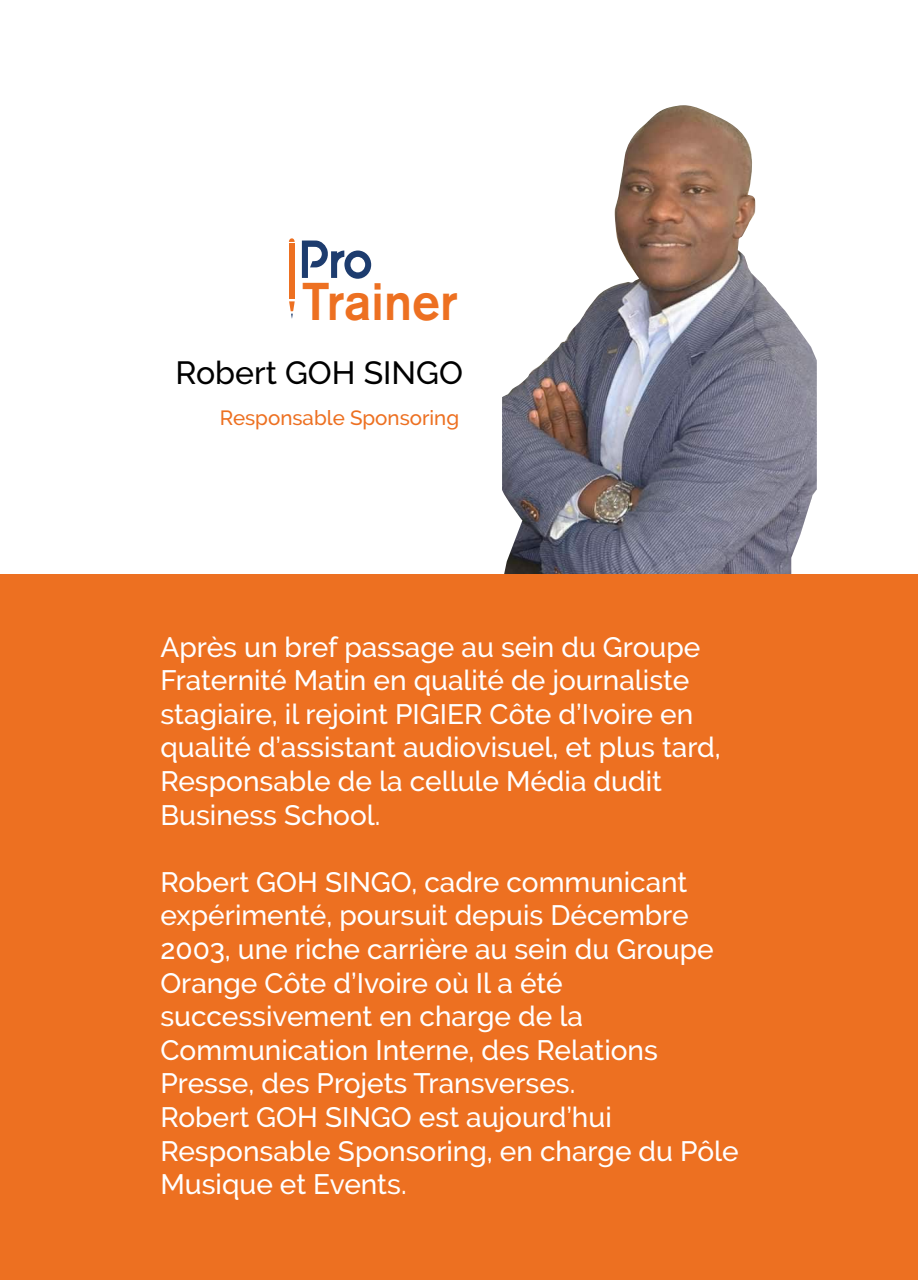
<style>
.page{position:relative;width:918px;height:1280px;background:#fff}
.page>*{position:absolute;margin:0;border:0;box-sizing:border-box;transform-origin:0 0}
.t1{font:500 52.6px "Akzidenz Grotesk BQ";color:#ed7021;scale:.95 1}
.t2{font:500 32px "Raleway";color:#000}
.t3{font:500 28px/33.6px "Raleway";color:#fff}
.t4{font:500 20.6px "Raleway";color:#ed7021}
</style>
<div class="page">
<img style="left:502px;top:105px;width:315px;height:470px">
<div style="left:0;top:575px;width:918px;height:705px;background:#ed7021"></div>
<svg style="left:302px;top:240px;width:69px;height:39px"></svg>
<div style="left:289px;top:243px;width:6px;height:56px;background:#ed7021"></div>
<svg style="left:289px;top:238px;width:6px;height:4px"></svg>
<svg style="left:289px;top:301px;width:6px;height:18px"></svg>
<h1 class="t1" style="left:302px;top:269px;width:166px">Trainer</h1>
<p class="t2" style="left:176px;top:355px;width:289px">Robert GOH SINGO</p>
<p class="t4" style="left:220px;top:406px;width:241px">Responsable Sponsoring</p>
<p class="t3" style="left:161px;top:630px;width:562px">Après un bref passage au sein du Groupe Fraternité Matin en qualité de journaliste stagiaire, il rejoint PIGIER Côte d’Ivoire en qualité d’assistant audiovisuel, et plus tard, Responsable de la cellule Média dudit Business School.</p>
<p class="t3" style="left:161px;top:865px;width:580px">Robert GOH SINGO, cadre communicant expérimenté, poursuit depuis Décembre 2003, une riche carrière au sein du Groupe Orange Côte d’Ivoire où Il a été successivement en charge de la Communication Interne, des Relations Presse, des Projets Transverses.<br>Robert GOH SINGO est aujourd’hui Responsable Sponsoring, en charge du Pôle Musique et Events.</p>
</div>
